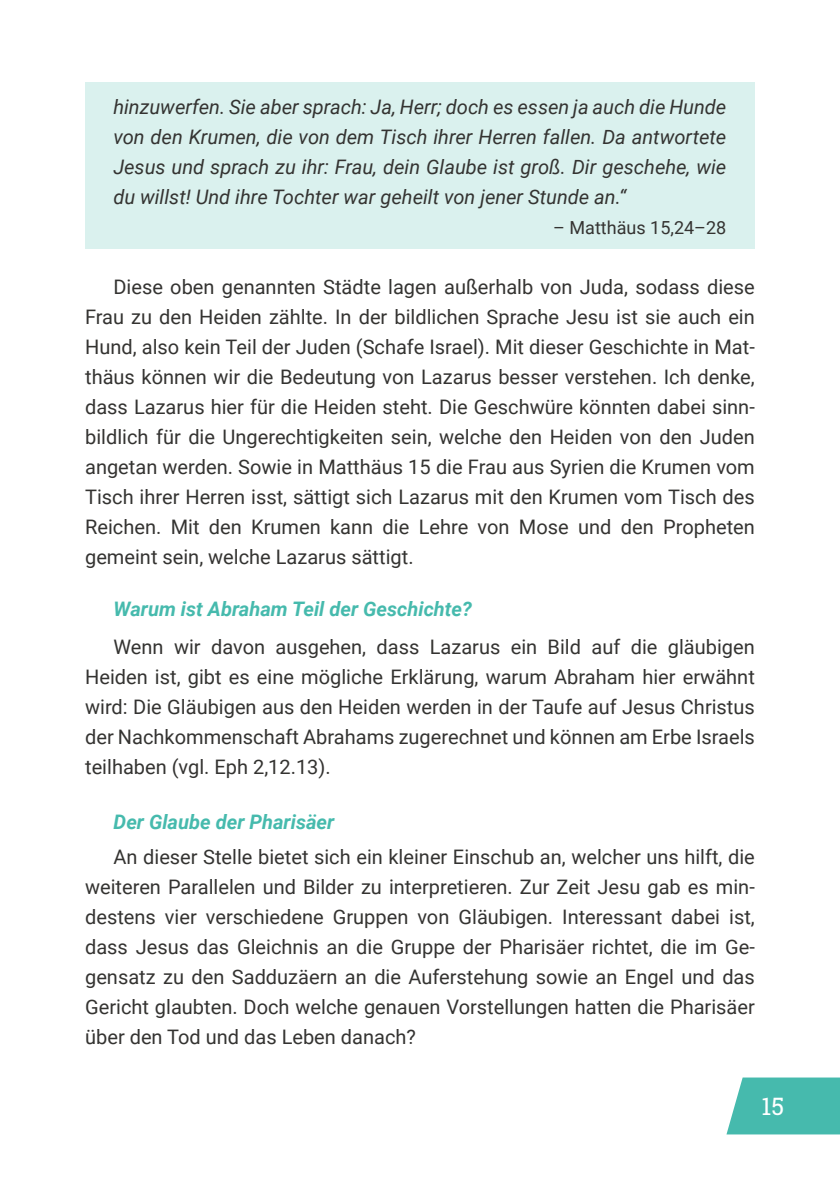
<style>
.page{position:relative;width:840px;height:1191px;background:#fff}
.page>*{position:absolute;margin:0;border:0;box-sizing:border-box;transform-origin:0 0}
.t1{font:24px "Roboto Slab";color:#fff}
.t2{font:20px/30px "Roboto";color:#343331;text-align:justify}
.t3{font:italic 20px/30px "Roboto";color:#343331;text-align:justify}
.t4{font:italic 700 20px "Roboto";color:#46baad}
.t5{font:18px "Roboto";color:#343331}
</style>
<div class="page">
<svg style="left:726px;top:1077px;width:113px;height:57px;background:#55bfb3"></svg>
<div style="left:85px;top:82px;width:669px;height:166px;background:#daf1ee"></div>
<p class="t3" style="left:113px;top:94px;width:614px">hinzuwerfen. Sie aber sprach: Ja, Herr; doch es essen ja auch die Hunde von den Krumen, die von dem Tisch ihrer Herren fallen. Da antwortete Jesus und sprach zu ihr: Frau, dein Glaube ist groß. Dir geschehe, wie du willst! Und ihre Tochter war geheilt von jener Stunde an.“</p>
<p class="t5" style="left:553px;top:221px;width:174px">– Matthäus 15,24–28</p>
<p class="t2" style="left:85px;top:274px;width:670px;text-indent:28px">Diese oben genannten Städte lagen außerhalb von Juda, sodass diese Frau zu den Heiden zählte. In der bildlichen Sprache Jesu ist sie auch ein Hund, also kein Teil der Juden (Schafe Israel). Mit dieser Geschichte in Mat‐ thäus können wir die Bedeutung von Lazarus besser verstehen. Ich denke, dass Lazarus hier für die Heiden steht. Die Geschwüre könnten dabei sinn‐ bildlich für die Ungerechtigkeiten sein, welche den Heiden von den Juden angetan werden. Sowie in Matthäus 15 die Frau aus Syrien die Krumen vom Tisch ihrer Herren isst, sättigt sich Lazarus mit den Krumen vom Tisch des Reichen. Mit den Krumen kann die Lehre von Mose und den Propheten gemeint sein, welche Lazarus sättigt.</p>
<p class="t4" style="left:114px;top:601px;width:359px">Warum ist Abraham Teil der Geschichte?</p>
<p class="t2" style="left:85px;top:634px;width:670px;text-indent:28px">Wenn wir davon ausgehen, dass Lazarus ein Bild auf die gläubigen Heiden ist, gibt es eine mögliche Erklärung, warum Abraham hier erwähnt wird: Die Gläubigen aus den Heiden werden in der Taufe auf Jesus Christus der Nachkommenschaft Abrahams zugerechnet und können am Erbe Israels teilhaben (vgl. Eph 2,12.13).</p>
<p class="t4" style="left:114px;top:814px;width:222px">Der Glaube der Pharisäer</p>
<p class="t2" style="left:85px;top:844px;width:670px;text-indent:28px">An dieser Stelle bietet sich ein kleiner Einschub an, welcher uns hilft, die weiteren Parallelen und Bilder zu interpretieren. Zur Zeit Jesu gab es min‐ destens vier verschiedene Gruppen von Gläubigen. Interessant dabei ist, dass Jesus das Gleichnis an die Gruppe der Pharisäer richtet, die im Ge‐ gensatz zu den Sadduzäern an die Auferstehung sowie an Engel und das Gericht glaubten. Doch welche genauen Vorstellungen hatten die Pharisäer über den Tod und das Leben danach?</p>
<p class="t1" style="left:761px;top:1089px;width:24px">15</p>
</div>
